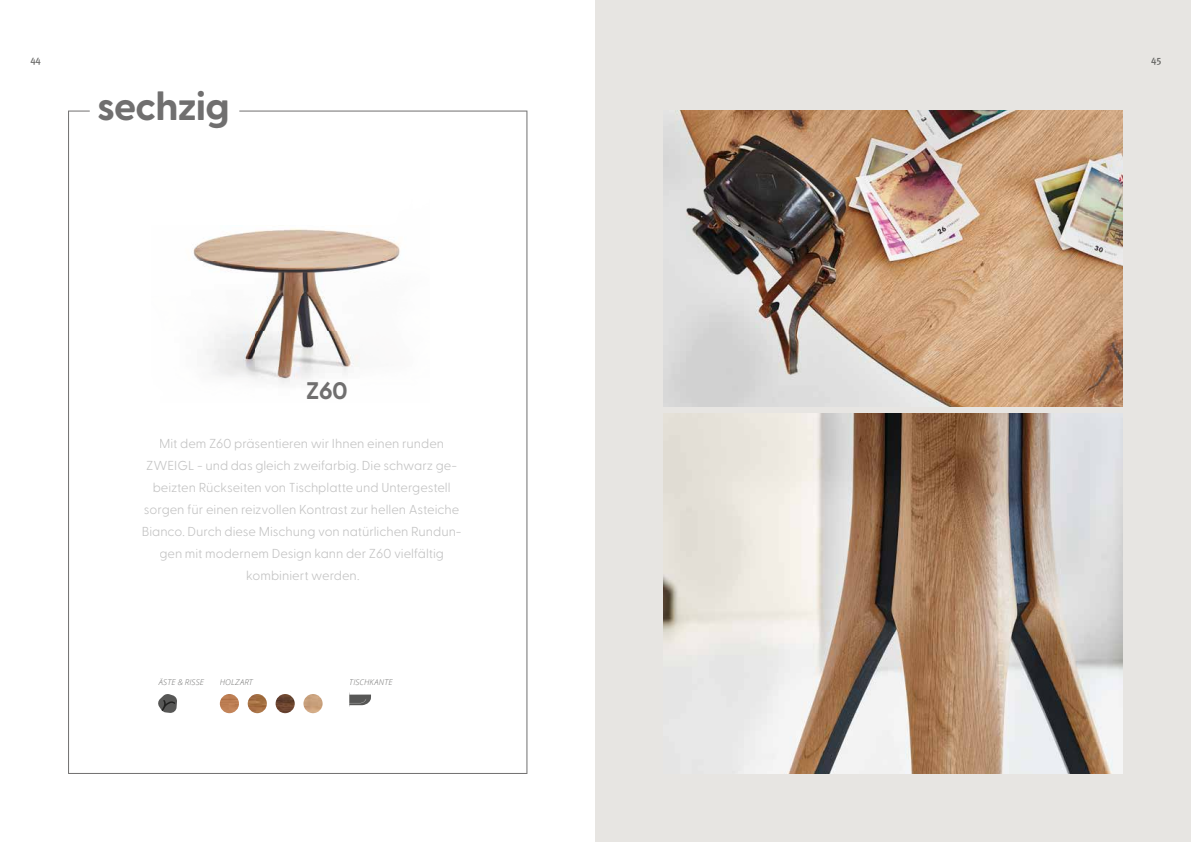
<style>
.page{position:relative;width:1191px;height:842px;background:#fff}
.page>*{position:absolute;margin:0;border:0;box-sizing:border-box;transform-origin:0 0}
.t1{font:700 40px "Greycliff CF";letter-spacing:-.02em;color:#706f6f}
.t2{font:700 24px "Greycliff CF";color:#706f6f}
.t3{font:300 13px/22px "Greycliff CF";letter-spacing:-.005em;color:#c2c2c2;text-align:center}
.t4{font:500 10px "Meta Plus";color:#70706f}
.t5{font:500 10px "Meta Plus";color:#666664}
.t6{font:italic 300 8px "Open Sans";letter-spacing:.025em;color:#70706f}
</style>
<div class="page">
<svg style="left:68px;top:111px;width:459px;height:663px"></svg>
<div style="left:96px;top:96px;width:143px;height:29px;background:#fff"></div>
<img style="left:151px;top:191px;width:279px;height:212px">
<div style="left:595px;top:0;width:596px;height:842px;background:#e7e5e2"></div>
<img style="left:663px;top:414px;width:460px;height:360px">
<img style="left:663px;top:111px;width:460px;height:296px">
<img style="left:220px;top:694px;width:19px;height:19px;border-radius:10px">
<img style="left:248px;top:694px;width:19px;height:19px;border-radius:10px">
<img style="left:275px;top:694px;width:20px;height:19px;border-radius:10px">
<img style="left:303px;top:694px;width:19px;height:19px;border-radius:10px">
<svg style="left:157px;top:694px;width:20px;height:19px"></svg>
<svg style="left:331px;top:692px;width:40px;height:15px"></svg>
<p class="t4" style="left:30px;top:54px;width:12px">44</p>
<h1 class="t1" style="left:97px;top:82px;width:134px">sechzig</h1>
<h2 class="t2" style="left:306px;top:376px;width:43px">Z60</h2>
<p class="t3" style="left:142px;top:432px;width:321px">Mit dem Z60 präsentieren wir Ihnen einen runden ZWEIGL - und das gleich zweifarbig. Die schwarz ge&shy;beizten Rückseiten von Tischplatte und Untergestell sorgen für einen reizvollen Kontrast zur hellen Asteiche Bianco. Durch diese Mischung von natürlichen Rundun&shy;gen mit modernem Design kann der Z60 vielfältig kombiniert werden.</p>
<p class="t6" style="left:159px;top:677px;width:47px">ÄSTE &amp; RISSE</p>
<p class="t6" style="left:220px;top:677px;width:34px">HOLZART</p>
<p class="t6" style="left:349px;top:677px;width:45px">TISCHKANTE</p>
<p class="t5" style="left:1151px;top:54px;width:12px">45</p>
</div>
